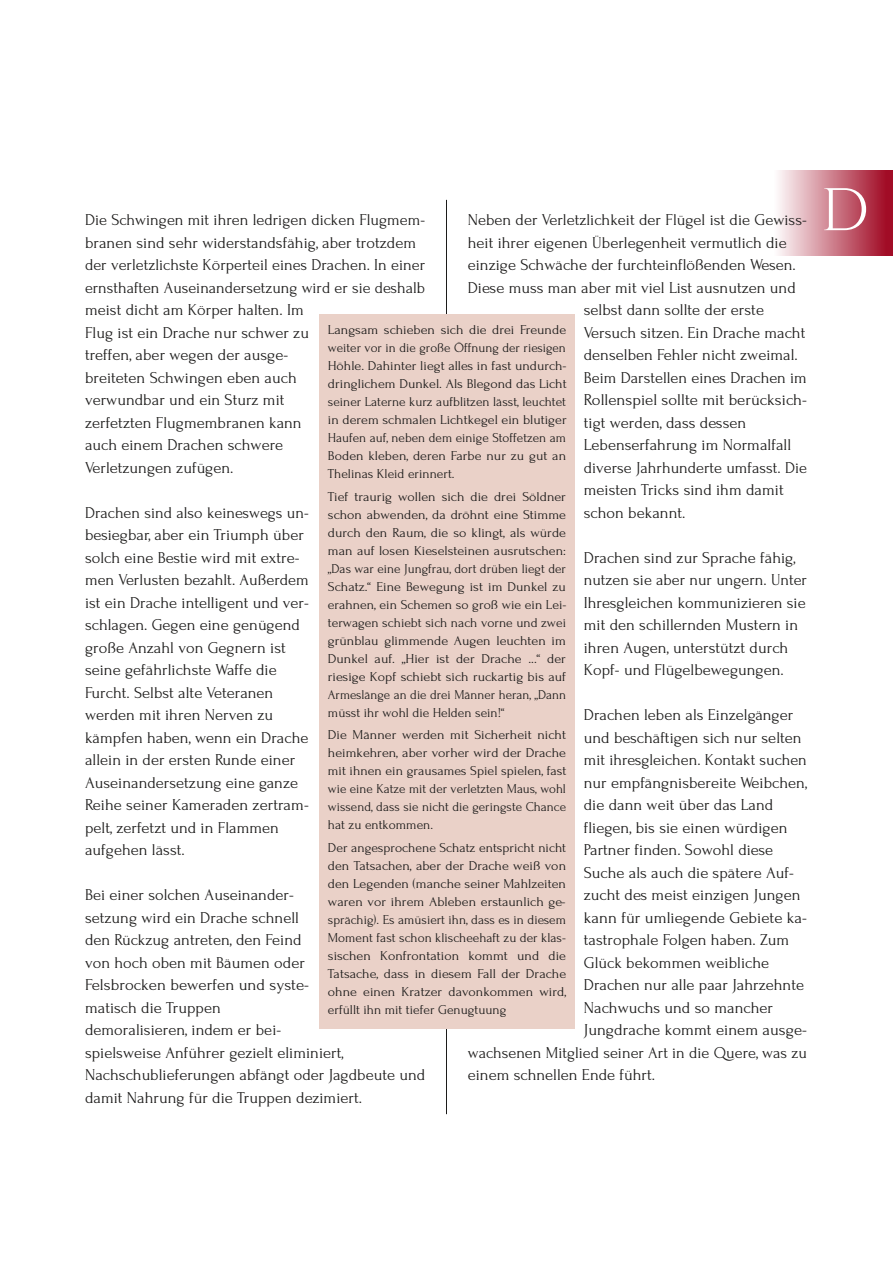
<style>
.page{position:relative;width:893px;height:1263px;background:#fff}
.page>*{position:absolute;margin:0;border:0;box-sizing:border-box;transform-origin:0 0}
.t1{font:60px "Cinzel";color:#fff}
.t2{font:16.5px/22.5px "Forum";color:#1c1b1a}
.t3{font:13.5px/18px "Forum";color:#1c1b1a;text-align:justify;scale:1.04 1}
.t4{font:13.5px/18px "Forum";color:#1c1b1a;text-align:justify}
</style>
<div class="page">
<hr style="left:446px;top:200px;width:1px;height:914px;background:#1c1b1a">
<div style="left:765px;top:170px;width:128px;height:85px;background:linear-gradient(to right,#fff,#9e021d)"></div>
<div style="left:319px;top:314px;width:256px;height:715px;background:#ead1c8"></div>
<p class="t2" style="left:85px;top:209px;width:342px">Die Schwingen mit ihren ledrigen dicken Flugmem&shy;branen sind sehr widerstandsfähig, aber trotzdem</p>
<p class="t2" style="left:468px;top:209px;width:341px">Neben der Verletzlichkeit der Flügel ist die Gewiss-</p>
<p class="t2" style="left:468px;top:231px;width:321px">heit ihrer eigenen Überlegenheit vermutlich die</p>
<p class="t2" style="left:468px;top:254px;width:330px">einzige Schwäche der furchteinflößenden Wesen.</p>
<p class="t2" style="left:468px;top:276px;width:330px">Diese muss man aber mit viel List ausnutzen und</p>
<p class="t2" style="left:584px;top:299px;width:182px">selbst dann sollte der erste</p>
<p class="t2" style="left:584px;top:321px;width:223px">Versuch sitzen. Ein Drache macht</p>
<p class="t2" style="left:584px;top:344px;width:216px">denselben Fehler nicht zweimal.</p>
<p class="t2" style="left:584px;top:366px;width:225px">Beim Darstellen eines Drachen im</p>
<p class="t2" style="left:584px;top:389px;width:225px">Rollenspiel sollte mit berücksich-</p>
<p class="t2" style="left:584px;top:411px;width:164px">tigt werden, dass dessen</p>
<p class="t2" style="left:584px;top:434px;width:209px">Lebenserfahrung im Normalfall</p>
<p class="t2" style="left:584px;top:456px;width:225px">diverse Jahrhunderte umfasst. Die</p>
<p class="t2" style="left:584px;top:479px;width:201px">meisten Tricks sind ihm damit</p>
<p class="t2" style="left:584px;top:501px;width:103px">schon bekannt.</p>
<p class="t2" style="left:584px;top:546px;width:225px">Drachen sind zur Sprache fähig, nutzen sie aber nur ungern. Unter<br>Ihresgleichen kommunizieren sie mit den schillernden Mustern in ihren Augen, unterstützt durch<br>Kopf- und Flügelbewegungen.</p>
<p class="t2" style="left:584px;top:704px;width:211px">Drachen leben als Einzelgänger</p>
<p class="t2" style="left:584px;top:726px;width:219px">und beschäftigen sich nur selten</p>
<p class="t2" style="left:584px;top:749px;width:225px">mit ihresgleichen. Kontakt suchen</p>
<p class="t2" style="left:584px;top:771px;width:225px">nur empfängnisbereite Weibchen,</p>
<p class="t2" style="left:584px;top:794px;width:191px">die dann weit über das Land</p>
<p class="t2" style="left:584px;top:816px;width:205px">fliegen, bis sie einen würdigen</p>
<p class="t2" style="left:584px;top:839px;width:191px">Partner finden. Sowohl diese</p>
<p class="t2" style="left:584px;top:861px;width:212px">Suche als auch die spätere Auf-</p>
<p class="t2" style="left:584px;top:884px;width:218px">zucht des meist einzigen Jungen</p>
<p class="t2" style="left:584px;top:906px;width:225px">kann für umliegende Gebiete ka-</p>
<p class="t2" style="left:584px;top:929px;width:207px">tastrophale Folgen haben. Zum</p>
<p class="t2" style="left:584px;top:951px;width:187px">Glück bekommen weibliche</p>
<p class="t2" style="left:584px;top:974px;width:222px">Drachen nur alle paar Jahrzehnte</p>
<p class="t2" style="left:584px;top:996px;width:191px">Nachwuchs und so mancher</p>
<p class="t2" style="left:584px;top:1019px;width:225px">Jungdrache kommt einem ausge-</p>
<p class="t2" style="left:468px;top:1041px;width:341px">wachsenen Mitglied seiner Art in die Quere, was zu</p>
<p class="t2" style="left:468px;top:1064px;width:189px">einem schnellen Ende führt.</p>
<p class="t2" style="left:85px;top:254px;width:342px">der verletzlichste Körperteil eines Drachen. In einer ernsthaften Auseinandersetzung wird er sie deshalb meist dicht am Körper halten. Im<br>Flug ist ein Drache nur schwer zu<br>treffen, aber wegen der ausge-<br>breiteten Schwingen eben auch<br>verwundbar und ein Sturz mit<br>zerfetzten Flugmembranen kann<br>auch einem Drachen schwere<br>Verletzungen zufügen.</p>
<p class="t2" style="left:85px;top:501px;width:226px">Drachen sind also keineswegs un&shy;besiegbar, aber ein Triumph über solch eine Bestie wird mit extre&shy;men Verlusten bezahlt. Außerdem ist ein Drache intelligent und ver&shy;schlagen. Gegen eine genügend große Anzahl von Gegnern ist seine gefährlichste Waffe die<br>Furcht. Selbst alte Veteranen werden mit ihren Nerven zu kämpfen haben, wenn ein Drache allein in der ersten Runde einer<br>Auseinandersetzung eine ganze<br>Reihe seiner Kameraden zertram&shy;pelt, zerfetzt und in Flammen aufgehen lässt.</p>
<p class="t2" style="left:85px;top:884px;width:342px">Bei einer solchen Auseinander-<br>setzung wird ein Drache schnell<br>den Rückzug antreten, den Feind<br>von hoch oben mit Bäumen oder<br>Felsbrocken bewerfen und syste-<br>matisch die Truppen<br>demoralisieren, indem er bei-<br>spielsweise Anführer gezielt eliminiert, Nachschublieferungen abfängt oder Jagdbeute und damit Nahrung für die Truppen dezimiert.</p>
<p class="t3" style="left:328px;top:321px;width:231px">Langsam schieben sich die drei Freunde weiter vor in die große Öffnung der riesigen Höhle. Dahinter liegt alles in fast undurch&shy;dringlichem Dunkel. Als Blegond das Licht seiner Laterne kurz aufblitzen lässt, leuchtet in derem schmalen Lichtkegel ein blutiger Haufen auf, neben dem einige Stoffetzen am Boden kleben, deren Farbe nur zu gut an Thelinas Kleid erinnert.</p>
<p class="t3" style="left:328px;top:488px;width:231px">Tief traurig wollen sich die drei Söldner schon abwenden, da dröhnt eine Stimme durch den Raum, die so klingt, als würde man auf losen Kieselsteinen ausrutschen: „Das war eine Jungfrau, dort drüben liegt der Schatz.“ Eine Bewegung ist im Dunkel zu erahnen, ein Schemen so groß wie ein Lei&shy;terwagen schiebt sich nach vorne und zwei grünblau glimmende Augen leuchten im Dunkel auf. „Hier ist der Drache ...“ der riesige Kopf schiebt sich ruckartig bis auf Armeslänge an die drei Männer heran, „Dann müsst ihr wohl die Helden sein!“</p>
<p class="t3" style="left:328px;top:726px;width:231px">Die Männer werden mit Sicherheit nicht heimkehren, aber vorher wird der Drache mit ihnen ein grausames Spiel spielen, fast wie eine Katze mit der verletzten Maus, wohl wissend, dass sie nicht die geringste Chance hat zu entkommen.</p>
<p class="t4" style="left:328px;top:839px;width:240px">Der angesprochene Schatz entspricht nicht den Tatsachen, aber der Drache weiß von den Legenden (manche seiner Mahlzeiten waren vor ihrem Ableben erstaunlich ge&shy;sprächig). Es amüsiert ihn, dass es in diesem Moment fast schon klischeehaft zu der klas&shy;sischen Konfrontation kommt und die Tatsache, dass in diesem Fall der Drache ohne einen Kratzer davonkommen wird, erfüllt ihn mit tiefer Genugtuung</p>
<h1 class="t1" style="left:821px;top:182px;width:50px">D</h1>
</div>
